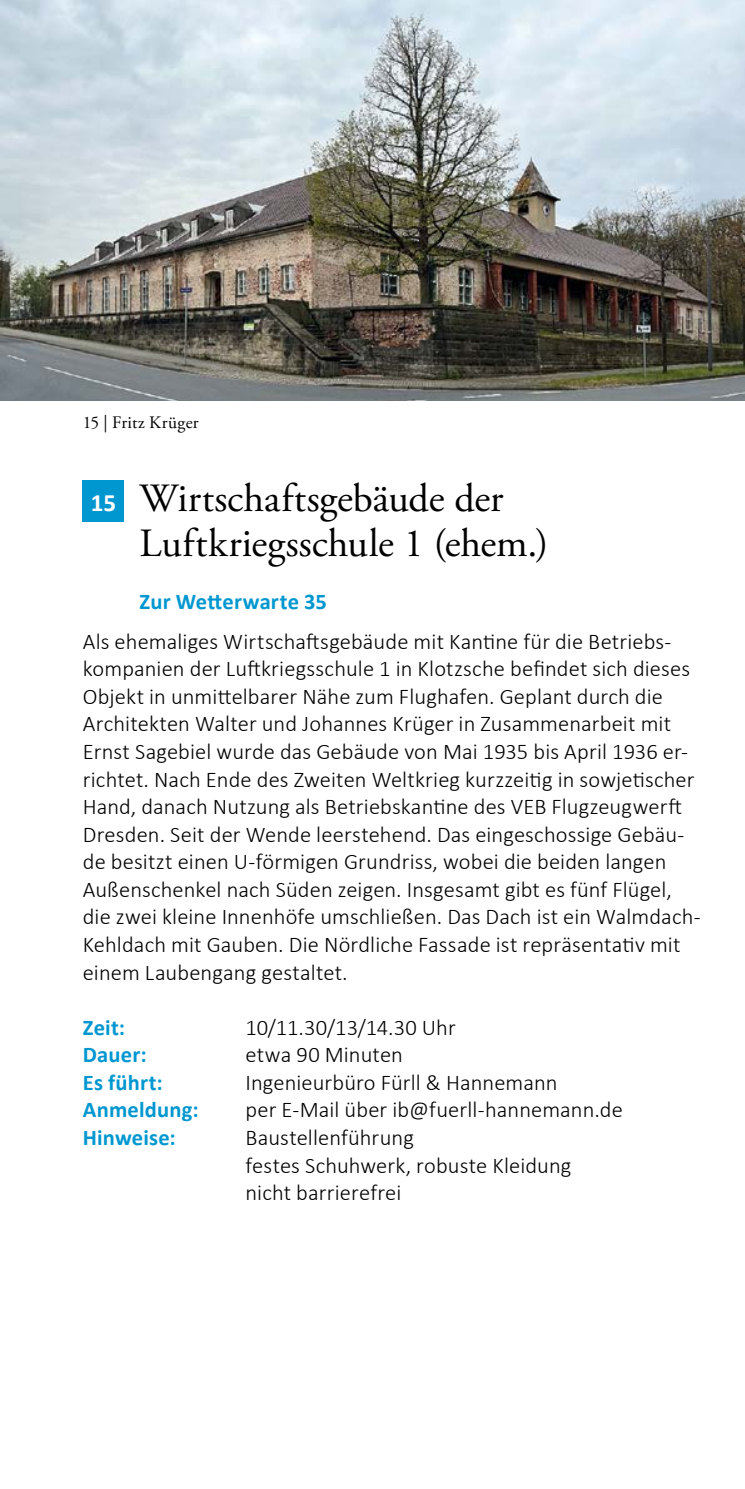
<style>
.page{position:relative;width:745px;height:1489px;background:#fff}
.page>*{position:absolute;margin:0;border:0;box-sizing:border-box;transform-origin:0 0}
.t1{font:40px/45px "Adobe Garamond Pro";color:#000}
.t2{font:300 22.5px/27.5px "Calibri";letter-spacing:.005em;color:#000}
.t3{font:700 22.5px "Calibri";letter-spacing:.01em;color:#0097d0}
.t4{font:17.5px "Adobe Garamond Pro";letter-spacing:.02em;color:#000}
.s1{font-family:"Calibri";font-weight:700;font-size:25px;color:#fff}
</style>
<div class="page">
<div style="left:83px;top:480px;width:41px;height:42px;background:#0097d0"></div>
<img style="left:0;top:0;width:744px;height:400px">
<p class="t4" style="left:83px;top:412px;width:117px">15 | Fritz Krüger</p>
<h1 class="t1" style="left:139px;top:477px;width:410px;text-indent:-49px"><span class="s1">15</span> Wirtschaftsgebäude der<br>Luftkriegsschule 1 (ehem.)</h1>
<p class="t3" style="left:139px;top:585px;width:189px">Zur Wetterwarte 35</p>
<p class="t2" style="left:83px;top:627px;width:619px">Als ehemaliges Wirtschaftsgebäude mit Kantine für die Betriebs&shy;kompanien der Luftkriegsschule 1 in Klotzsche befindet sich dieses Objekt in unmittelbarer Nähe zum Flughafen. Geplant durch die Architekten Walter und Johannes Krüger in Zusammenarbeit mit Ernst Sagebiel wurde das Gebäude von Mai 1935 bis April 1936 er&shy;richtet. Nach Ende des Zweiten Weltkrieg kurzzeitig in sowjetischer Hand, danach Nutzung als Betriebskantine des VEB Flugzeugwerft Dresden. Seit der Wende leerstehend. Das eingeschossige Gebäu&shy;de besitzt einen U-förmigen Grundriss, wobei die beiden langen Außenschenkel nach Süden zeigen. Insgesamt gibt es fünf Flügel, die zwei kleine Innenhöfe umschließen. Das Dach ist ein Walmdach-Kehldach mit Gauben. Die Nördliche Fassade ist repräsentativ mit einem Laubengang gestaltet.</p>
<p class="t3" style="left:83px;top:1011px;width:44px">Zeit:</p>
<p class="t2" style="left:245px;top:1013px;width:212px">10/11.30/13/14.30 Uhr</p>
<p class="t3" style="left:83px;top:1038px;width:65px">Dauer:</p>
<p class="t2" style="left:245px;top:1040px;width:159px">etwa 90 Minuten</p>
<p class="t3" style="left:83px;top:1066px;width:81px">Es führt:</p>
<p class="t2" style="left:245px;top:1068px;width:313px">Ingenieurbüro Fürll &amp; Hannemann</p>
<p class="t3" style="left:83px;top:1093px;width:117px">Anmeldung:</p>
<p class="t2" style="left:245px;top:1095px;width:378px">per E-Mail über ib@fuerll-hannemann.de</p>
<p class="t3" style="left:83px;top:1121px;width:94px">Hinweise:</p>
<p class="t2" style="left:245px;top:1123px;width:327px">Baustellenführung<br>festes Schuhwerk, robuste Kleidung nicht barrierefrei</p>
</div>
